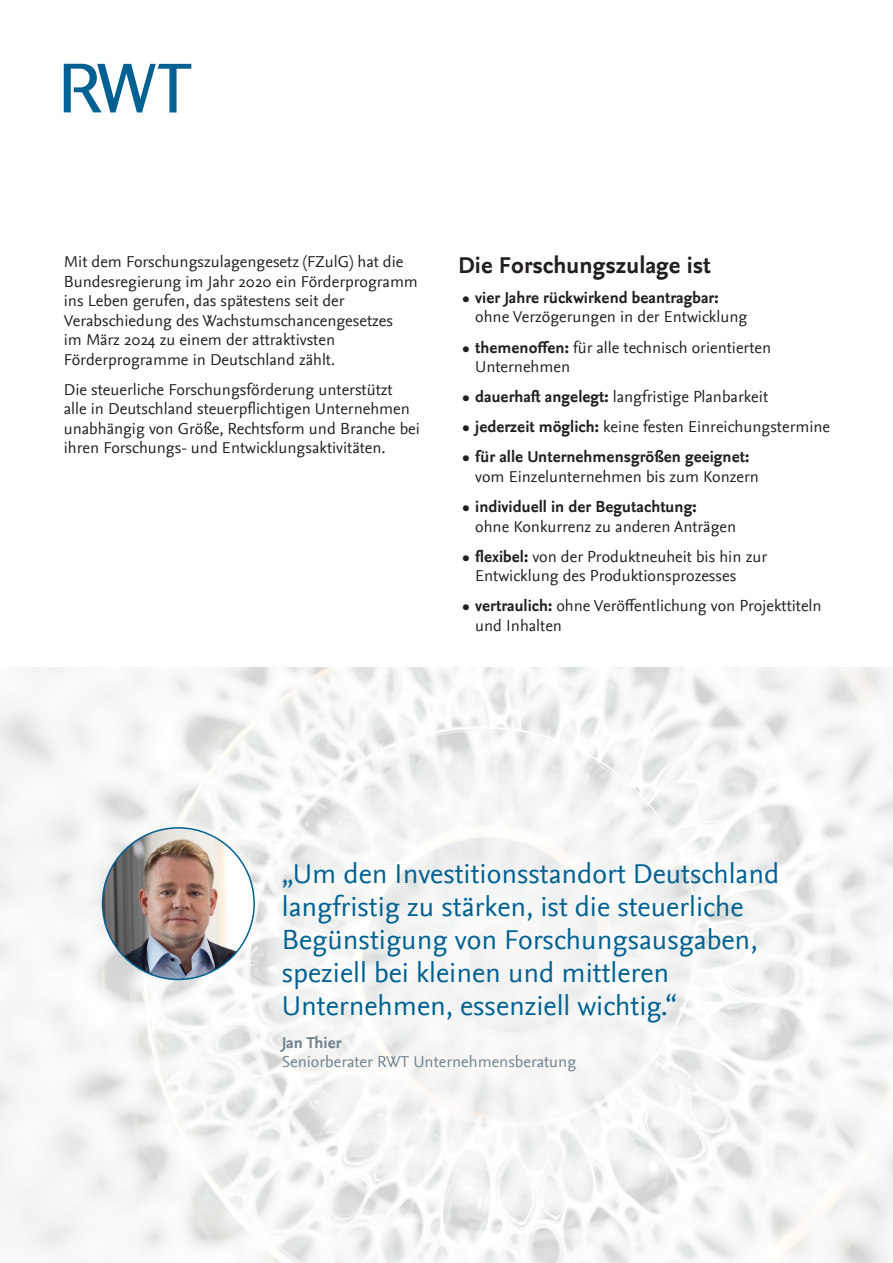
<style>
.page{position:relative;width:893px;height:1263px;background:#fff}
.page>*{position:absolute;margin:0;border:0;box-sizing:border-box;transform-origin:0 0}
.Aufzählung{font:28.5px/33px "Nexus Sans OT";color:#006192}
.Aufzählung-2{font:700 24px "Nexus Sans OT";color:#231f20}
.Aufzählung-3{font:16.5px/19.5px "Nexus Sans OT";color:#231f20}
.t1{font:700 16.5px/19.5px "Nexus Sans OT";color:#231f20}
.Aufzählung-4{font:16.5px "Nexus Sans OT";color:#71818b}
.Aufzählung-5{font:700 16.5px "Nexus Sans OT";color:#71818b}
.s1{font-weight:400}
.s2{font-weight:700}
</style>
<div class="page">
<svg style="left:0;top:668px;width:893px;height:595px;fill:#f6f7f6"></svg>
<svg style="left:64px;top:64px;width:127px;height:48px"></svg>
<img style="left:103px;top:828px;width:151px;height:151px;border-radius:76px">
<p class="Aufzählung-3" style="left:64px;top:253px;width:356px">Mit dem Forschungszulagengesetz (FZulG) hat die Bundesregierung im Jahr 2020 ein Förderprogramm ins Leben gerufen, das spätestens seit der Verabschiedung des Wachstumschancengesetzes<br>im März 2024 zu einem der attraktivsten Förderprogramme in Deutschland zählt.</p>
<p class="Aufzählung-3" style="left:64px;top:380px;width:358px">Die steuerliche Forschungsförderung unterstützt<br>alle in Deutschland steuerpflichtigen Unternehmen unabhängig von Größe, Rechtsform und Branche bei ihren Forschungs- und Entwicklungsaktivitäten.</p>
<p class="Aufzählung-2" style="left:458px;top:251px;width:254px">Die Forschungszulage ist</p>
<p class="t1" style="left:475px;top:288px;width:274px;text-indent:-13px">• vier Jahre rückwirkend beantragbar: <span class="s1">ohne Verzögerungen in der Entwicklung</span></p>
<p class="Aufzählung-3" style="left:475px;top:338px;width:297px;text-indent:-13px"><span class="s2">• themenoffen:</span> für alle technisch orientierten<br>Unternehmen</p>
<p class="Aufzählung-3" style="left:462px;top:388px;width:307px"><span class="s2">• dauerhaft angelegt:</span> langfristige Planbarkeit</p>
<p class="Aufzählung-3" style="left:462px;top:418px;width:369px"><span class="s2">• jederzeit möglich:</span> keine festen Einreichungstermine</p>
<p class="t1" style="left:475px;top:448px;width:285px;text-indent:-13px">• für alle Unternehmensgrößen geeignet: <span class="s1">vom Einzelunternehmen bis zum Konzern</span></p>
<p class="Aufzählung-3" style="left:475px;top:497px;width:262px;text-indent:-13px"><span class="s2">• individuell in der Begutachtung:<br></span>ohne Konkurrenz zu anderen Anträgen</p>
<p class="Aufzählung-3" style="left:475px;top:547px;width:293px;text-indent:-13px"><span class="s2">• flexibel:</span> von der Produktneuheit bis hin zur<br>Entwicklung des Produktionsprozesses</p>
<p class="Aufzählung-3" style="left:475px;top:597px;width:348px;text-indent:-13px"><span class="s2">• vertraulich:</span> ohne Veröffentlichung von Projekttiteln und Inhalten</p>
<p class="Aufzählung" style="left:282px;top:858px;width:499px">„Um den Investitionsstandort Deutschland langfristig zu stärken, ist die steuerliche Begünstigung von Forschungsausgaben, speziell bei kleinen und mittleren Unternehmen, essenziell wichtig.“</p>
<p class="Aufzählung-5" style="left:282px;top:1033px;width:61px">Jan Thier</p>
<p class="Aufzählung-4" style="left:282px;top:1052px;width:296px">Seniorberater RWT Unternehmensberatung</p>
</div>
